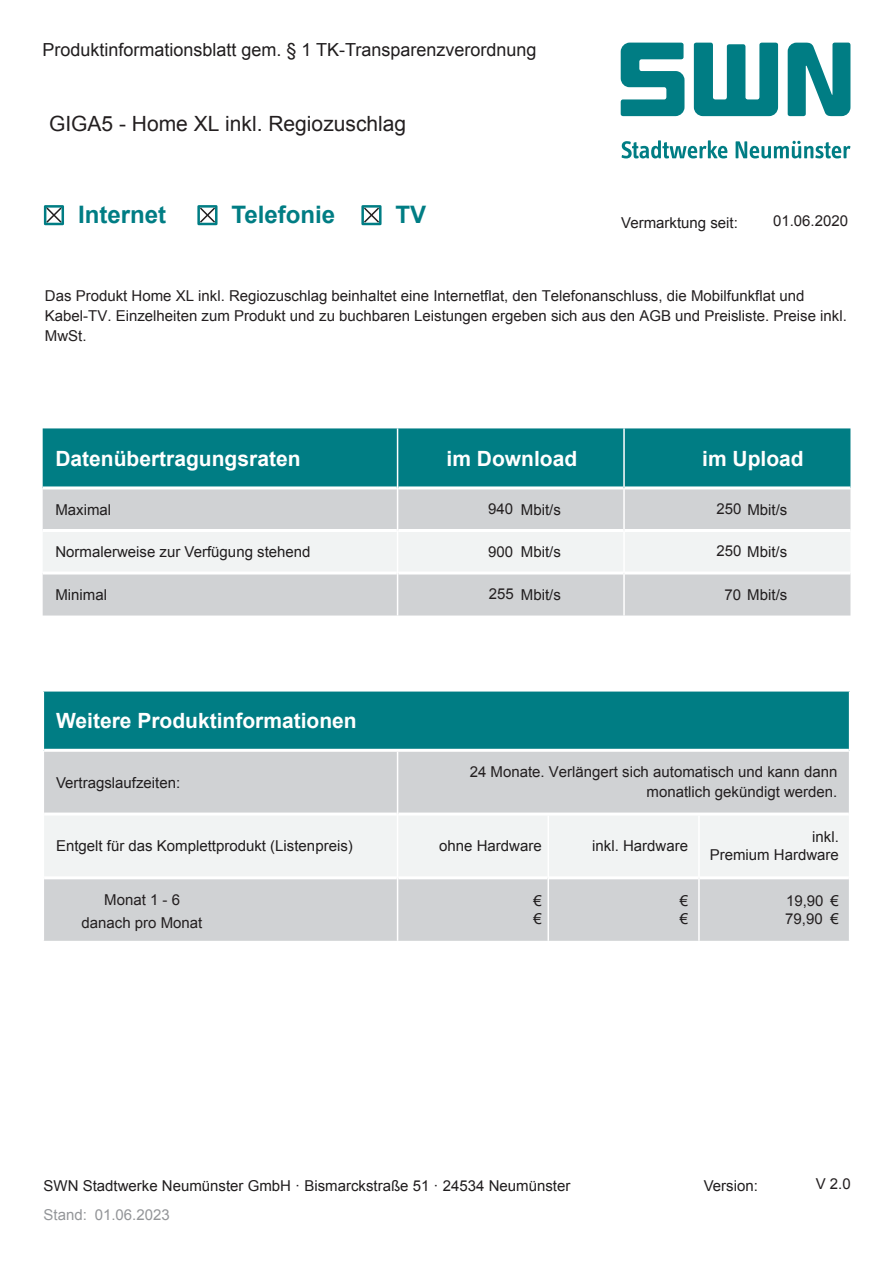
<style>
.page{position:relative;width:893px;height:1263px;background:#fff}
.page>*{position:absolute;margin:0;border:0;box-sizing:border-box;transform-origin:0 0}
.t1{font:700 24px "Arial";color:#007d84}
.t2{font:700 21px "Arial";color:#fff}
.t3{font:21px "Arial";color:#231f20}
.t4{font:18px "Arial";color:#201d1e}
.t5{font:15px/20px "Arial";color:#231f20}
.t6{font:15px/18px "Arial";color:#201d1e}
.t7{font:15px "Arial";color:#939598}
.t8{font:15px "Arial";color:#949699}
.s1{color:#231f20}
</style>
<div class="page">
<svg style="left:621px;top:140px;width:106px;height:18px"></svg>
<svg style="left:735px;top:141px;width:115px;height:17px"></svg>
<svg style="left:621px;top:43px;width:63px;height:73px"></svg>
<svg style="left:694px;top:43px;width:84px;height:73px"></svg>
<svg style="left:787px;top:43px;width:63px;height:73px"></svg>
<div style="left:43px;top:691px;width:807px;height:59px;background:#007d84"></div>
<div style="left:44px;top:752px;width:805px;height:189px;background:#d0d2d4"></div>
<div style="left:44px;top:816px;width:805px;height:60px;background:#f1f3f3"></div>
<hr style="left:42px;top:692px;width:2px;height:58px;background:#fff">
<hr style="left:42px;top:690px;width:808px;height:2px;background:#fff">
<hr style="left:849px;top:692px;width:1px;height:58px;background:#fff">
<hr style="left:44px;top:749px;width:805px;height:3px;background:#fff">
<hr style="left:44px;top:813px;width:353px;height:3px;background:#fff">
<hr style="left:398px;top:813px;width:451px;height:3px;background:#fff">
<hr style="left:44px;top:876px;width:353px;height:3px;background:#fff">
<hr style="left:398px;top:876px;width:149px;height:3px;background:#fff">
<hr style="left:549px;top:876px;width:149px;height:3px;background:#fff">
<hr style="left:700px;top:876px;width:149px;height:3px;background:#fff">
<hr style="left:397px;top:752px;width:1px;height:62px;background:#fff">
<hr style="left:397px;top:814px;width:1px;height:64px;background:#fff">
<hr style="left:547px;top:816px;width:2px;height:62px;background:#fff">
<hr style="left:698px;top:816px;width:2px;height:62px;background:#fff">
<hr style="left:397px;top:878px;width:1px;height:63px;background:#fff">
<hr style="left:547px;top:878px;width:2px;height:63px;background:#fff">
<hr style="left:698px;top:878px;width:2px;height:63px;background:#fff">
<div style="left:43px;top:428px;width:807px;height:58px;background:#007d84"></div>
<div style="left:43px;top:489px;width:807px;height:127px;background:#d0d2d4"></div>
<div style="left:43px;top:532px;width:807px;height:40px;background:#f1f3f3"></div>
<hr style="left:43px;top:529px;width:354px;height:3px;background:#fff">
<hr style="left:398px;top:529px;width:225px;height:3px;background:#fff">
<hr style="left:625px;top:529px;width:225px;height:3px;background:#fff">
<hr style="left:43px;top:572px;width:354px;height:3px;background:#fff">
<hr style="left:398px;top:572px;width:225px;height:3px;background:#fff">
<hr style="left:625px;top:572px;width:225px;height:3px;background:#fff">
<hr style="left:397px;top:428px;width:1px;height:60px;background:#fff">
<hr style="left:623px;top:428px;width:2px;height:60px;background:#fff">
<hr style="left:397px;top:488px;width:1px;height:43px;background:#fff">
<hr style="left:623px;top:488px;width:2px;height:43px;background:#fff">
<hr style="left:397px;top:531px;width:1px;height:42px;background:#fff">
<hr style="left:623px;top:531px;width:2px;height:42px;background:#fff">
<hr style="left:397px;top:573px;width:1px;height:43px;background:#fff">
<hr style="left:623px;top:573px;width:2px;height:43px;background:#fff">
<svg style="left:43px;top:205px;width:339px;height:21px"></svg>
<p class="t4" style="left:42px;top:39px;width:496px">Produktinformationsblatt gem. § 1 TK-Transparenzverordnung</p>
<h2 class="t3" style="left:49px;top:112px;width:359px">GIGA5 - Home XL inkl. Regiozuschlag</h2>
<h1 class="t1" style="left:78px;top:202px;width:90px">Internet</h1>
<h1 class="t1" style="left:231px;top:202px;width:105px">Telefonie</h1>
<h1 class="t1" style="left:395px;top:202px;width:32px">TV</h1>
<p class="t5" style="left:773px;top:211px;width:77px">01.06.2020</p>
<p class="t6" style="left:621px;top:214px;width:118px">Vermarktung seit:</p>
<p class="t5" style="left:45px;top:286px;width:803px">Das Produkt Home XL inkl. Regiozuschlag beinhaltet eine Internetflat, den Telefonanschluss, die Mobilfunkflat und<br>Kabel-TV. Einzelheiten zum Produkt und zu buchbaren Leistungen ergeben sich aus den AGB und Preisliste. Preise inkl.<br>MwSt.</p>
<h2 class="t2" style="left:55px;top:447px;width:247px">Datenübertragungsraten</h2>
<h2 class="t2" style="left:446px;top:447px;width:132px">im Download</h2>
<h2 class="t2" style="left:702px;top:447px;width:103px">im Upload</h2>
<p class="t6" style="left:55px;top:500px;width:57px">Maximal</p>
<p class="t6" style="left:521px;top:500px;width:42px">Mbit/s</p>
<p class="t6" style="left:716px;top:500px;width:72px"><span class="s1">250</span> Mbit/s</p>
<p class="t6" style="left:55px;top:543px;width:257px">Normalerweise zur Verfügung stehend</p>
<p class="t6" style="left:521px;top:543px;width:41px">Mbit/s</p>
<p class="t6" style="left:716px;top:543px;width:72px"><span class="s1">250</span> Mbit/s</p>
<p class="t6" style="left:55px;top:586px;width:53px">Minimal</p>
<p class="t6" style="left:521px;top:586px;width:42px">Mbit/s</p>
<p class="t6" style="left:724px;top:586px;width:64px"><span class="s1">70</span> Mbit/s</p>
<p class="t5" style="left:488px;top:499px;width:27px">940</p>
<p class="t5" style="left:488px;top:541px;width:27px">900</p>
<p class="t5" style="left:489px;top:584px;width:27px">255</p>
<h2 class="t2" style="left:56px;top:709px;width:302px">Weitere Produktinformationen</h2>
<p class="t6" style="left:56px;top:773px;width:126px">Vertragslaufzeiten:</p>
<p class="t5" style="left:470px;top:762px;width:369px;text-align:right">24 Monate. Verlängert sich automatisch und kann dann monatlich gekündigt werden.</p>
<p class="t6" style="left:56px;top:837px;width:298px">Entgelt für das Komplettprodukt (Listenpreis)</p>
<p class="t6" style="left:439px;top:837px;width:104px">ohne Hardware</p>
<p class="t6" style="left:592px;top:837px;width:97px">inkl. Hardware</p>
<p class="t6" style="left:710px;top:828px;width:131px;text-align:right">inkl.<br>Premium Hardware</p>
<p class="t6" style="left:533px;top:892px;width:10px">€ €</p>
<p class="t6" style="left:680px;top:892px;width:10px">€ €</p>
<p class="t6" style="left:830px;top:892px;width:10px">€ €</p>
<p class="t5" style="left:104px;top:890px;width:77px">Monat 1 - 6</p>
<p class="t5" style="left:786px;top:891px;width:39px">19,90</p>
<p class="t5" style="left:82px;top:913px;width:122px">danach pro Monat</p>
<p class="t5" style="left:785px;top:909px;width:39px">79,90</p>
<p class="t6" style="left:44px;top:1177px;width:528px">SWN Stadtwerke Neumünster GmbH · Bismarckstraße 51 · 24534 Neumünster</p>
<p class="t6" style="left:704px;top:1177px;width:56px">Version:</p>
<p class="t8" style="left:44px;top:1206px;width:45px">Stand:</p>
<p class="t7" style="left:95px;top:1206px;width:77px">01.06.2023</p>
<p class="t5" style="left:816px;top:1174px;width:37px">V 2.0</p>
</div>
